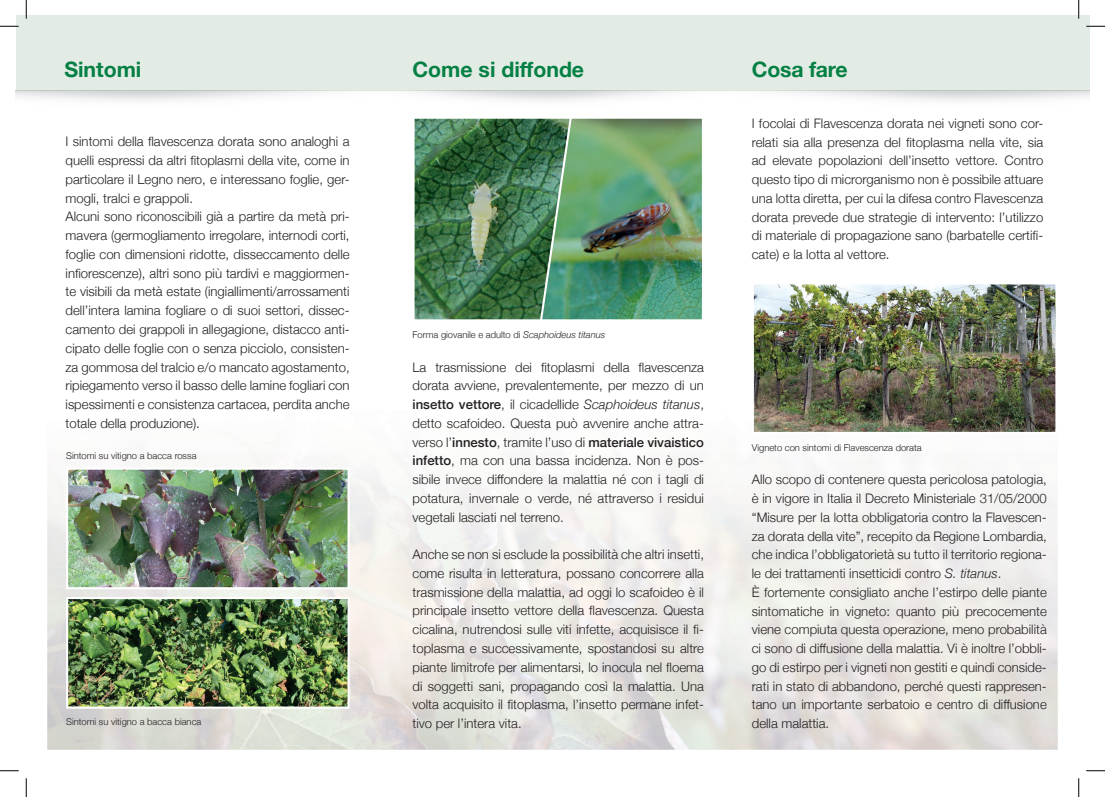
<style>
.page{position:relative;width:1105px;height:797px;background:#fff}
.page>*{position:absolute;margin:0;border:0;box-sizing:border-box;transform-origin:0 0}
.t1{font:700 21.25px "Helvetica Neue";color:#048045}
.t2{font:300 13.12px/18.8px "Helvetica Neue";color:#231f20;text-align:justify}
.t3{font:300 9.38px "Helvetica Neue";color:#231f20}
.s1{font-style:italic}
.s2{font-weight:500}
</style>
<div class="page">
<div style="left:16px;top:16px;width:1073px;height:75px;background:#e3ece4"></div>
<img style="left:69px;top:470px;width:278px;height:116px">
<div style="left:66px;top:467px;width:284px;height:122px;border:2px solid #fff"></div>
<img style="left:755px;top:285px;width:299px;height:146px">
<div style="left:752px;top:282px;width:305px;height:152px;border:2px solid #fff"></div>
<img style="left:69px;top:600px;width:278px;height:105px">
<div style="left:66px;top:597px;width:284px;height:111px;border:2px solid #fff"></div>
<img style="left:414px;top:118px;width:125px;height:202px">
<img style="left:539px;top:118px;width:163px;height:202px">
<svg style="left:0;top:25px;width:19px;height:2px"></svg>
<svg style="left:1086px;top:25px;width:19px;height:2px"></svg>
<svg style="left:0;top:770px;width:19px;height:1px"></svg>
<svg style="left:1086px;top:770px;width:19px;height:1px"></svg>
<svg style="left:25px;top:0;width:2px;height:19px"></svg>
<svg style="left:25px;top:778px;width:2px;height:19px"></svg>
<svg style="left:1078px;top:0;width:1px;height:19px"></svg>
<svg style="left:1078px;top:778px;width:1px;height:19px"></svg>
<h1 class="t1" style="left:64px;top:53px;width:79px">Sintomi</h1>
<h1 class="t1" style="left:412px;top:53px;width:173px">Come si diffonde</h1>
<h1 class="t1" style="left:752px;top:53px;width:97px">Cosa fare</h1>
<p class="t2" style="left:66px;top:131px;width:286px;text-align:left">I sintomi della flavescenza dorata sono analoghi a quelli espressi da altri fitoplasmi della vite, come in particolare il Legno nero, e interessano foglie, ger&shy;mogli, tralci e grappoli.<br>Alcuni sono riconoscibili già a partire da metà pri&shy;mavera (germogliamento irregolare, internodi corti, foglie con dimensioni ridotte, disseccamento delle infiorescenze), altri sono più tardivi e maggiormen&shy;te visibili da metà estate (ingiallimenti/arrossamenti dell’intera lamina fogliare o di suoi settori, dissec&shy;camento dei grappoli in allegagione, distacco anti&shy;cipato delle foglie con o senza picciolo, consisten&shy;za gommosa del tralcio e/o mancato agostamento, ripiegamento verso il basso delle lamine fogliari con ispessimenti e consistenza cartacea, perdita anche totale della produzione).</p>
<p class="t3" style="left:66px;top:448px;width:132px">Sintomi su vitigno a bacca rossa</p>
<p class="t3" style="left:66px;top:714px;width:137px">Sintomi su vitigno a bacca bianca</p>
<p class="t3" style="left:412px;top:326px;width:194px">Forma giovanile e adulto di <span class="s1">Scaphoideus titanus</span></p>
<p class="t2" style="left:412px;top:356px;width:293px">La trasmissione dei fitoplasmi della flavescenza dorata avviene, prevalentemente, per mezzo di un <span class="s2">insetto vettore</span>, il cicadellide <span class="s1">Scaphoideus titanus</span>, detto scafoideo. Questa può avvenire anche attra&shy;verso l’<span class="s2">innesto</span>, tramite l’uso di <span class="s2">materiale vivaistico infetto</span>, ma con una bassa incidenza. Non è pos&shy;sibile invece diffondere la malattia né con i tagli di potatura, invernale o verde, né attraverso i residui vegetali lasciati nel terreno.</p>
<p class="t2" style="left:412px;top:544px;width:293px">Anche se non si esclude la possibilità che altri insetti, come risulta in letteratura, possano concorrere alla trasmissione della malattia, ad oggi lo scafoideo è il principale insetto vettore della flavescenza. Questa cicalina, nutrendosi sulle viti infette, acquisisce il fi&shy;toplasma e successivamente, spostandosi su altre piante limitrofe per alimentarsi, lo inocula nel floema di soggetti sani, propagando così la malattia. Una volta acquisito il fitoplasma, l’insetto permane infet&shy;tivo per l’intera vita.</p>
<p class="t2" style="left:752px;top:113px;width:293px">I focolai di Flavescenza dorata nei vigneti sono cor&shy;relati sia alla presenza del fitoplasma nella vite, sia ad elevate popolazioni dell’insetto vettore. Contro questo tipo di microrganismo non è possibile attuare una lotta diretta, per cui la difesa contro Flavescenza dorata prevede due strategie di intervento: l’utilizzo di materiale di propagazione sano (barbatelle certifi&shy;cate) e la lotta al vettore.</p>
<p class="t3" style="left:752px;top:440px;width:171px">Vigneto con sintomi di Flavescenza dorata</p>
<p class="t2" style="left:752px;top:469px;width:296px;text-align:left">Allo scopo di contenere questa pericolosa patologia, è in vigore in Italia il Decreto Ministeriale 31/05/2000 “Misure per la lotta obbligatoria contro la Flavescen&shy;za dorata della vite”, recepito da Regione Lombardia, che indica l’obbligatorietà su tutto il territorio regiona&shy;le dei trattamenti insetticidi contro <span class="s1">S. titanus</span>.<br>È fortemente consigliato anche l’estirpo delle piante sintomatiche in vigneto: quanto più precocemente viene compiuta questa operazione, meno probabilità ci sono di diffusione della malattia. Vi è inoltre l’obbli&shy;go di estirpo per i vigneti non gestiti e quindi conside&shy;rati in stato di abbandono, perché questi rappresen&shy;tano un importante serbatoio e centro di diffusione della malattia.</p>
</div>
